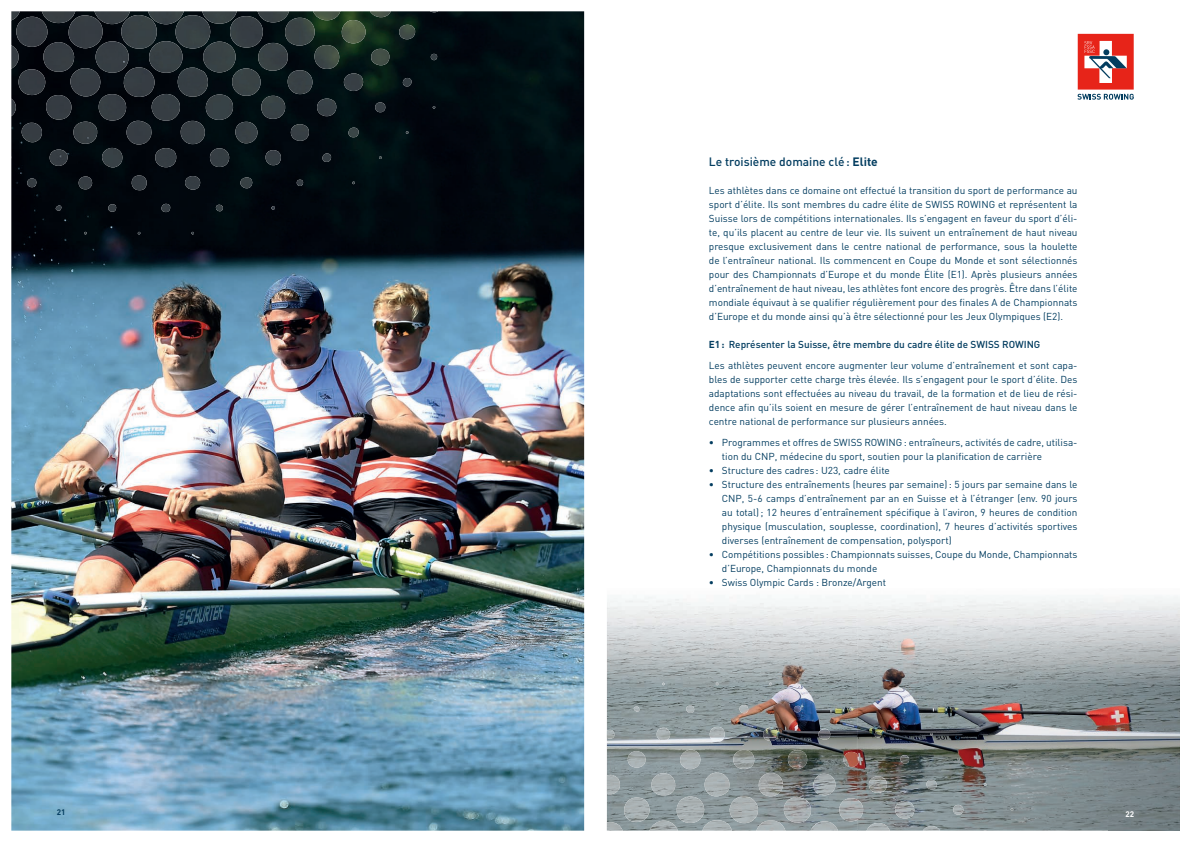
<style>
.page{position:relative;width:1191px;height:842px;background:#fff}
.page>*{position:absolute;margin:0;border:0;box-sizing:border-box;transform-origin:0 0}
.t1{font:500 12px "DIN";color:#033d60}
.t2{font:10px/14px "DIN";color:#033d60;text-align:justify}
.t3{font:700 8px "DIN";color:#fff}
.t4{font:700 8px "DIN";color:#033d60}
.s1{font-weight:700}
.s2{font-weight:500}
</style>
<div class="page">
<img style="left:607px;top:596px;width:572px;height:235px">
<svg style="left:1077px;top:34px;width:56px;height:66px"></svg>
<img style="left:11px;top:11px;width:573px;height:820px">
<svg style="left:429px;top:54px;width:8px;height:6px"></svg>
<svg style="left:432px;top:106px;width:4px;height:3px"></svg>
<img style="left:398px;top:25px;width:18px;height:14px">
<svg style="left:403px;top:78px;width:9px;height:8px"></svg>
<img style="left:370px;top:11px;width:21px;height:6px">
<img style="left:370px;top:49px;width:21px;height:16px">
<svg style="left:373px;top:102px;width:13px;height:10px"></svg>
<img style="left:337px;top:20px;width:29px;height:23px">
<img style="left:344px;top:73px;width:20px;height:18px">
<svg style="left:348px;top:128px;width:11px;height:9px"></svg>
<img style="left:313px;top:11px;width:27px;height:9px">
<img style="left:309px;top:45px;width:31px;height:24px">
<img style="left:317px;top:99px;width:20px;height:17px">
<svg style="left:322px;top:153px;width:10px;height:9px"></svg>
<img style="left:284px;top:18px;width:32px;height:28px">
<img style="left:282px;top:70px;width:31px;height:24px">
<img style="left:290px;top:124px;width:20px;height:17px">
<svg style="left:295px;top:180px;width:8px;height:6px"></svg>
<img style="left:258px;top:11px;width:31px;height:11px">
<img style="left:257px;top:43px;width:32px;height:28px">
<img style="left:258px;top:96px;width:28px;height:23px">
<img style="left:262px;top:150px;width:19px;height:15px">
<svg style="left:271px;top:206px;width:5px;height:4px"></svg>
<img style="left:148px;top:11px;width:36px;height:13px">
<img style="left:94px;top:11px;width:36px;height:13px">
<img style="left:224px;top:16px;width:40px;height:32px">
<img style="left:227px;top:68px;width:35px;height:28px">
<img style="left:235px;top:122px;width:23px;height:21px">
<svg style="left:240px;top:177px;width:13px;height:11px"></svg>
<img style="left:202px;top:11px;width:35px;height:13px">
<img style="left:203px;top:42px;width:33px;height:30px">
<img style="left:206px;top:94px;width:28px;height:26px">
<img style="left:207px;top:148px;width:23px;height:19px">
<svg style="left:215px;top:205px;width:8px;height:6px"></svg>
<img style="left:169px;top:15px;width:42px;height:34px">
<img style="left:177px;top:68px;width:32px;height:29px">
<img style="left:176px;top:121px;width:30px;height:23px">
<img style="left:185px;top:176px;width:16px;height:14px">
<img style="left:148px;top:41px;width:36px;height:32px">
<img style="left:149px;top:94px;width:32px;height:27px">
<img style="left:153px;top:148px;width:25px;height:19px">
<svg style="left:161px;top:204px;width:10px;height:8px"></svg>
<img style="left:116px;top:15px;width:42px;height:34px">
<img style="left:119px;top:67px;width:36px;height:30px">
<img style="left:124px;top:121px;width:28px;height:24px">
<img style="left:129px;top:175px;width:18px;height:15px">
<img style="left:95px;top:41px;width:34px;height:32px">
<img style="left:93px;top:94px;width:34px;height:27px">
<img style="left:98px;top:148px;width:25px;height:19px">
<svg style="left:106px;top:204px;width:11px;height:8px"></svg>
<img style="left:61px;top:15px;width:43px;height:33px">
<img style="left:64px;top:68px;width:37px;height:28px">
<img style="left:71px;top:122px;width:28px;height:22px">
<img style="left:76px;top:176px;width:17px;height:13px">
<img style="left:42px;top:11px;width:33px;height:12px">
<img style="left:38px;top:42px;width:37px;height:30px">
<img style="left:41px;top:95px;width:31px;height:25px">
<img style="left:50px;top:149px;width:18px;height:17px">
<svg style="left:53px;top:205px;width:8px;height:6px"></svg>
<img style="left:12px;top:17px;width:37px;height:30px">
<img style="left:14px;top:69px;width:32px;height:26px">
<img style="left:17px;top:123px;width:25px;height:19px">
<svg style="left:25px;top:178px;width:12px;height:9px"></svg>
<svg style="left:11px;top:11px;width:9px;height:10px"></svg>
<img style="left:11px;top:45px;width:8px;height:24px">
<img style="left:11px;top:99px;width:5px;height:17px">
<svg style="left:983px;top:783px;width:4px;height:3px"></svg>
<svg style="left:951px;top:805px;width:13px;height:10px"></svg>
<img style="left:923px;top:826px;width:17px;height:5px">
<svg style="left:926px;top:780px;width:11px;height:9px"></svg>
<img style="left:895px;top:801px;width:20px;height:17px">
<svg style="left:900px;top:755px;width:9px;height:9px"></svg>
<img style="left:866px;top:823px;width:23px;height:8px">
<img style="left:868px;top:776px;width:20px;height:17px">
<svg style="left:873px;top:731px;width:8px;height:6px"></svg>
<img style="left:836px;top:798px;width:28px;height:23px">
<img style="left:840px;top:752px;width:19px;height:15px">
<svg style="left:849px;top:707px;width:4px;height:4px"></svg>
<img style="left:811px;top:821px;width:27px;height:10px">
<img style="left:813px;top:774px;width:23px;height:21px">
<svg style="left:818px;top:729px;width:13px;height:11px"></svg>
<img style="left:784px;top:797px;width:27px;height:26px">
<img style="left:785px;top:750px;width:23px;height:19px">
<svg style="left:793px;top:706px;width:8px;height:6px"></svg>
<img style="left:756px;top:820px;width:29px;height:11px">
<img style="left:754px;top:773px;width:30px;height:23px">
<img style="left:763px;top:727px;width:15px;height:14px">
<img style="left:727px;top:796px;width:32px;height:27px">
<img style="left:731px;top:750px;width:24px;height:19px">
<svg style="left:739px;top:705px;width:10px;height:8px"></svg>
<img style="left:702px;top:820px;width:30px;height:11px">
<img style="left:702px;top:772px;width:28px;height:24px">
<img style="left:707px;top:727px;width:18px;height:15px">
<img style="left:671px;top:796px;width:34px;height:27px">
<img style="left:676px;top:750px;width:25px;height:19px">
<svg style="left:684px;top:705px;width:11px;height:8px"></svg>
<img style="left:649px;top:821px;width:28px;height:10px">
<img style="left:649px;top:773px;width:28px;height:22px">
<img style="left:654px;top:728px;width:17px;height:13px">
<img style="left:619px;top:797px;width:31px;height:25px">
<img style="left:627px;top:751px;width:19px;height:17px">
<svg style="left:631px;top:706px;width:8px;height:6px"></svg>
<svg style="left:606px;top:775px;width:1px;height:19px"></svg>
<img style="left:607px;top:775px;width:13px;height:19px">
<svg style="left:606px;top:730px;width:9px;height:9px"></svg>
<svg style="left:606px;top:801px;width:17px;height:30px"></svg>
<p class="t4" style="left:57px;top:807px;width:10px">21</p>
<p class="t1" style="left:709px;top:154px;width:170px">Le troisième domaine clé : <span class="s1">Elite</span></p>
<p class="t2" style="left:709px;top:183px;width:370px">Les athlètes dans ce domaine ont effectué la transition du sport de performance au sport d’élite. Ils sont membres du cadre élite de SWISS ROWING et représentent la Suisse lors de compétitions internationales. Ils s’engagent en faveur du sport d’éli&shy;te, qu’ils placent au centre de leur vie. Ils suivent un entraînement de haut niveau presque exclusivement dans le centre national de performance, sous la houlette de l’entraîneur national. Ils commencent en Coupe du Monde et sont sélectionnés pour des Championnats d’Europe et du monde Élite (E1). Après plusieurs années d’entraînement de haut niveau, les athlètes font encore des progrès. Être dans l’élite mondiale équivaut à se qualifier régulièrement pour des finales A de Championnats d’Europe et du monde ainsi qu’à être sélectionné pour les Jeux Olympiques (E2).</p>
<p class="t2" style="left:709px;top:333px;width:370px;line-height:21px"><span class="s1">E1 :</span> <span class="s2">Représenter la Suisse, être membre du cadre élite de SWISS ROWING<br></span>Les athlètes peuvent encore augmenter leur volume d’entraînement et sont capa-</p>
<p class="t2" style="left:709px;top:372px;width:370px">bles de supporter cette charge très élevée. Ils s’engagent pour le sport d’élite. Des adaptations sont effectuées au niveau du travail, de la formation et de lieu de rési&shy;dence afin qu’ils soient en mesure de gérer l’entraînement de haut niveau dans le centre national de performance sur plusieurs années.</p>
<p class="t2" style="left:722px;top:435px;width:357px;text-indent:-13px">• Programmes et offres de SWISS ROWING : entraîneurs, activités de cadre, utilisa&shy;tion du CNP, médecine du sport, soutien pour la planification de carrière</p>
<p class="t2" style="left:709px;top:463px;width:182px">• Structure des cadres : U23, cadre élite</p>
<p class="t2" style="left:722px;top:477px;width:357px;text-indent:-13px">• Structure des entraînements (heures par semaine) : 5 jours par semaine dans le CNP, 5-6 camps d’entraînement par an en Suisse et à l’étranger (env. 90 jours au total) ; 12 heures d’entraînement spécifique à l’aviron, 9 heures de condition physique (musculation, souplesse, coordination), 7 heures d’activités sportives diverses (entraînement de compensation, polysport)</p>
<p class="t2" style="left:722px;top:547px;width:357px;text-indent:-13px">• Compétitions possibles : Championnats suisses, Coupe du Monde, Championnats d’Europe, Championnats du monde</p>
<p class="t2" style="left:709px;top:575px;width:179px">• Swiss Olympic Cards : Bronze/Argent</p>
<p class="t3" style="left:1125px;top:809px;width:10px">22</p>
</div>
